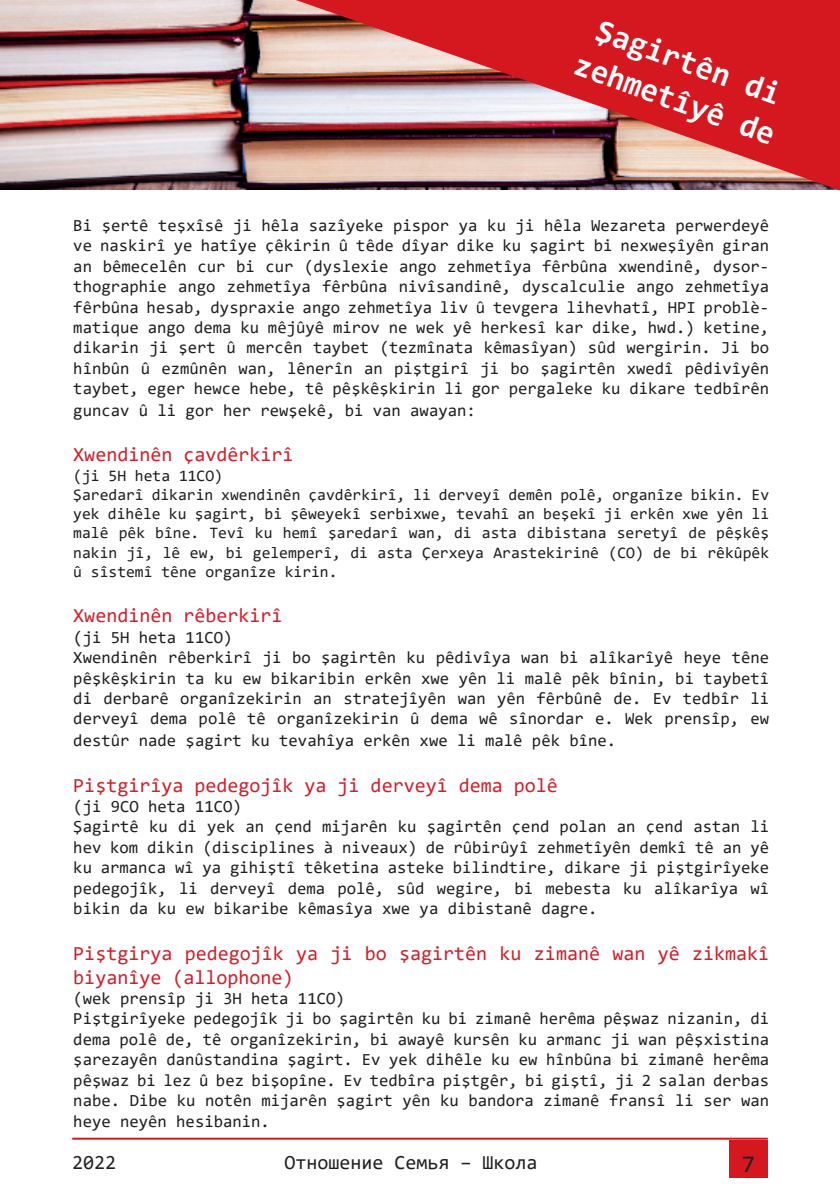
<style>
.page{position:relative;width:840px;height:1191px;background:#fff}
.page>*{position:absolute;margin:0;border:0;box-sizing:border-box;transform-origin:0 0}
.t1{font:700 32px/40px "Consolas";color:#fff}
.t2{font:24px "Consolas";color:#231f20}
.t3{font:20px/24px "Consolas";color:#d31f2a}
.t4{font:20px "Consolas";color:#231f20}
.t5{font:17px/20.6px "Consolas";color:#231f20}
.t6{font:16px/19.2px "Consolas";color:#231f20}
</style>
<div class="page">
<hr style="left:72px;top:1137px;width:695px;height:2px;background:#d5171f">
<div style="left:729px;top:1139px;width:38px;height:38px;background:#d5171f"></div>
<img style="left:0;top:0;width:295px;height:190px">
<img style="left:0;top:0;width:1px;height:188px">
<img style="left:295px;top:0;width:544px;height:190px">
<h1 class="t1" style="left:595px;top:7px;width:213px;rotate:20deg">Şagirtên di zehmetîyê de</h1>
<p class="t5" style="left:73px;top:215px;width:697px;text-align:justify">Bi şertê teşxîsê ji hêla sazîyeke pispor ya ku ji hêla Wezareta perwerdeyê ve naskirî ye hatîye çêkirin û têde dîyar dike ku şagirt bi nexweşîyên giran an bêmecelên cur bi cur (dyslexie ango zehmetîya fêrbûna xwendinê, dysor&shy;thographie ango zehmetîya fêrbûna nivîsandinê, dyscalculie ango zehmetîya fêrbûna hesab, dyspraxie ango zehmetîya liv û tevgera lihevhatî, HPI problè&shy;matique ango dema ku mêjûyê mirov ne wek yê herkesî kar dike, hwd.) ketine, dikarin ji şert û mercên taybet (tezmînata kêmasîyan) sûd wergirin. Ji bo hînbûn û ezmûnên wan, lênerîn an piştgirî ji bo şagirtên xwedî pêdivîyên taybet, eger hewce hebe, tê pêşkêşkirin li gor pergaleke ku dikare tedbîrên guncav û li gor her rewşekê, bi van awayan:</p>
<p class="t3" style="left:73px;top:442px;width:222px">Xwendinên çavdêrkirî</p>
<p class="t6" style="left:73px;top:465px;width:697px">(ji 5H heta 11CO)<br>Şaredarî dikarin xwendinên çavdêrkirî, li derveyî demên polê, organîze bikin. Ev yek dihêle ku şagirt, bi şêweyekî serbixwe, tevahî an beşekî ji erkên xwe yên li malê pêk bîne. Tevî ku hemî şaredarî wan, di asta dibistana seretyî de pêşkêş nakin jî, lê ew, bi gelemperî, di asta Çerxeya Arastekirinê (CO) de bi rêkûpêk û sîstemî têne organîze kirin.</p>
<p class="t3" style="left:73px;top:603px;width:211px">Xwendinên rêberkirî</p>
<p class="t5" style="left:73px;top:626px;width:697px">(ji 5H heta 11CO)<br>Xwendinên rêberkirî ji bo şagirtên ku pêdivîya wan bi alîkarîyê heye têne pêşkêşkirin ta ku ew bikaribin erkên xwe yên li malê pêk bînin, bi taybetî di derbarê organîzekirin an stratejîyên wan yên fêrbûnê de. Ev tedbîr li derveyî dema polê tê organîzekirin û dema wê sînordar e. Wek prensîp, ew destûr nade şagirt ku tevahîya erkên xwe li malê pêk bîne.</p>
<p class="t3" style="left:73px;top:772px;width:485px">Piştgirîya pedegojîk ya ji derveyî dema polê</p>
<p class="t5" style="left:73px;top:795px;width:697px">(ji 9CO heta 11CO)<br>Şagirtê ku di yek an çend mijarên ku şagirtên çend polan an çend astan li hev kom dikin (disciplines à niveaux) de rûbirûyî zehmetîyên demkî tê an yê ku armanca wî ya gihiştî têketina asteke bilindtire, dikare ji piştgirîyeke pedegojîk, li derveyî dema polê, sûd wegire, bi mebesta ku alîkarîya wî bikin da ku ew bikaribe kêmasîya xwe ya dibistanê dagre.</p>
<p class="t3" style="left:73px;top:940px;width:697px">Piştgirya pedegojîk ya ji bo şagirtên ku zimanê wan yê zikmakî biyanîye (allophone)</p>
<p class="t5" style="left:73px;top:987px;width:697px">(wek prensîp ji 3H heta 11CO)<br>Piştgirîyeke pedegojîk ji bo şagirtên ku bi zimanê herêma pêşwaz nizanin, di dema polê de, tê organîzekirin, bi awayê kursên ku armanc ji wan pêşxistina şarezayên danûstandina şagirt. Ev yek dihêle ku ew hînbûna bi zimanê herêma pêşwaz bi lez û bez bişopîne. Ev tedbîra piştgêr, bi giştî, ji 2 salan derbas nabe. Dibe ku notên mijarên şagirt yên ku bandora zimanê fransî li ser wan heye neyên hesibanin.</p>
<p class="t4" style="left:72px;top:1148px;width:45px">2022</p>
<p class="t4" style="left:284px;top:1148px;width:255px">Отношение Семья – Школа</p>
<h2 class="t2" style="left:741px;top:1147px;width:15px">7</h2>
</div>
